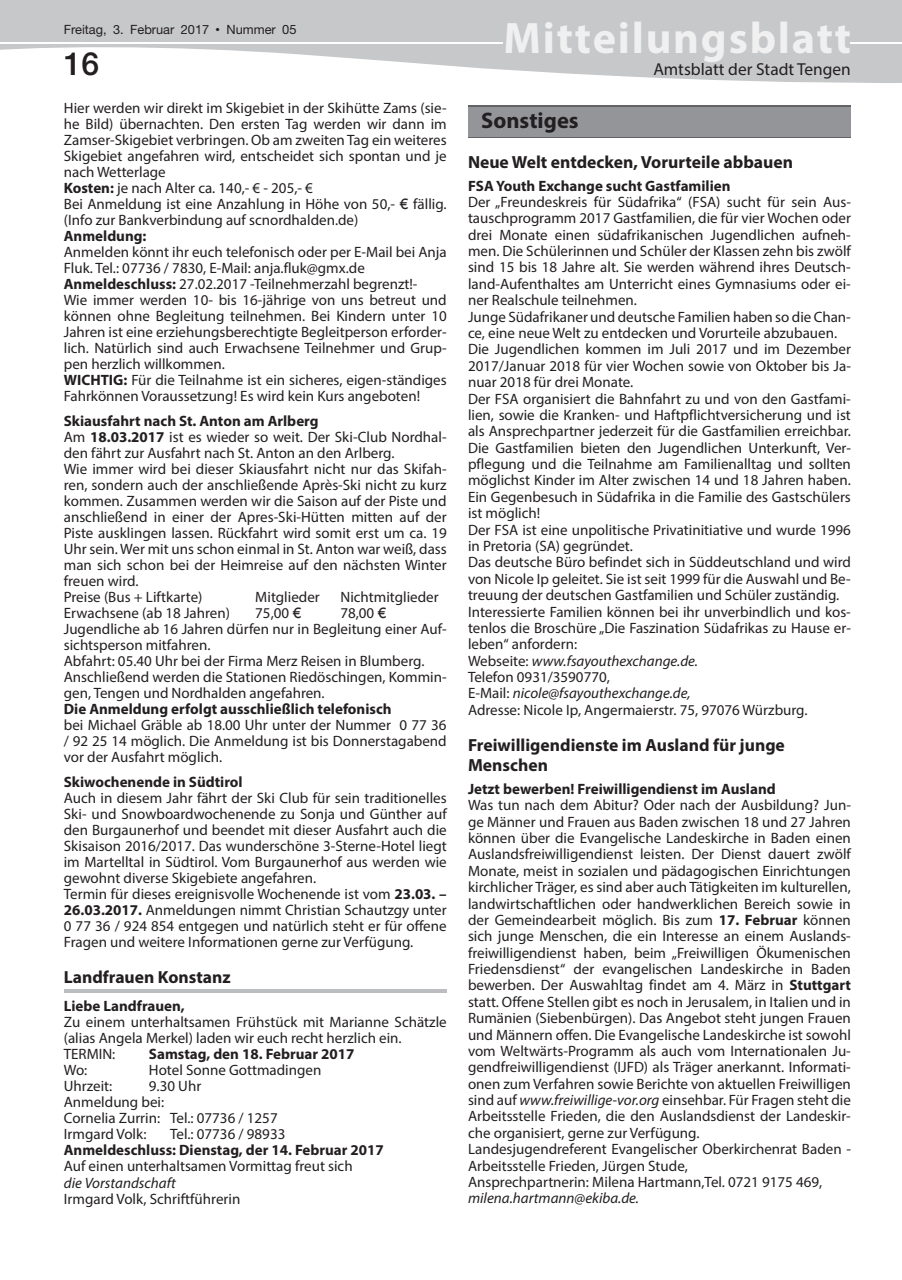
<style>
.page{position:relative;width:902px;height:1280px;background:#fff}
.page>*{position:absolute;margin:0;border:0;box-sizing:border-box;transform-origin:0 0}
.t1{font:700 44.25px "Myriad Pro";letter-spacing:.04em;color:#f0f0f1}
.t2{font:500 31.95px "Helvetica Neue";color:#231f20}
.t3{font:700 22.5px "Myriad Pro";color:#231f20}
.t4{font:700 17.55px/19.6px "Myriad Pro";color:#231f20}
.t5{font:17.4px "Myriad Pro";color:#231f20}
.t6{font:15px/16.4px "Myriad Pro";color:#231f20}
.t7{font:700 15px "Myriad Pro";color:#231f20}
.t8{font:italic 15px "Myriad Pro";color:#231f20}
.t9{font:12.75px "Helvetica Neue";color:#231f20}
.s1{font-family:"M Twentieth Century";font-weight:500}
.s2{font-size:12.9px}
.s3{font-weight:700}
.s4{font-family:"Gill Sans"}
.s5{font-style:italic}
</style>
<div class="page">
<svg style="left:0;top:0;width:901px;height:83px;fill:#c7c8ca"></svg>
<div style="left:505px;top:22px;width:344px;height:40px;background:#c7c8ca"></div>
<hr style="left:0;top:42px;width:502px;height:1px;background:#fff">
<hr style="left:850px;top:42px;width:51px;height:1px;background:#fff">
<hr style="left:64px;top:990px;width:382px;height:3px;background:#bcbdc0">
<svg style="left:468px;top:105px;width:382px;height:33px;background:#6f6f72"></svg>
<div style="left:468px;top:107px;width:382px;height:29px;background:#939598"></div>
<p class="t9" style="left:64px;top:22px;width:234px">Freitag, 3. Februar 2017 <span class="s1">•</span> Nummer <span class="s2">05</span></p>
<h1 class="t1" style="left:503px;top:9px;width:349px">Mitteilungsblatt</h1>
<h2 class="t2" style="left:64px;top:45px;width:37px">16</h2>
<p class="t5" style="left:653px;top:59px;width:199px">Amtsblatt der Stadt Tengen</p>
<p class="t6" style="left:64px;top:100px;width:384px">Hier werden wir direkt im Skigebiet in der Skihütte Zams (sie&shy;he Bild) übernachten. Den ersten Tag werden wir dann im Zamser-Skigebiet verbringen. Ob am zweiten Tag ein weiteres Skigebiet angefahren wird, entscheidet sich spontan und je nach Wetterlage<br><span class="s3">Kosten:</span> je nach Alter ca. 140,- € - 205,- €<br>Bei Anmeldung ist eine Anzahlung in Höhe von 50,- <span class="s4">€</span> fällig. (Info zur Bankverbindung auf scnordhalden.de)</p>
<p class="t7" style="left:64px;top:227px;width:84px">Anmeldung:</p>
<p class="t6" style="left:64px;top:244px;width:384px">Anmelden könnt ihr euch telefonisch oder per E-Mail bei Anja Fluk. Tel.: 07736 / 7830, E-Mail: anja.fluk@gmx.de <span class="s3">Anmeldeschluss:</span> 27.02.2017 -Teilnehmerzahl begrenzt!-<br>Wie immer werden 10- bis 16-jährige von uns betreut und können ohne Begleitung teilnehmen. Bei Kindern unter 10<br>Jahren ist eine erziehungsberechtigte Begleitperson erforder&shy;lich. Natürlich sind auch Erwachsene Teilnehmer und Grup&shy;pen herzlich willkommen.<br><span class="s3">WICHTIG:</span> Für die Teilnahme ist ein sicheres, eigen-ständiges Fahrkönnen Voraussetzung! Es wird kein Kurs angeboten!</p>
<p class="t6" style="left:64px;top:413px;width:384px"><span class="s3">Skiausfahrt nach St. Anton am Arlberg<br></span>Am <span class="s3">18.03.2017</span> ist es wieder so weit. Der Ski-Club Nordhal&shy;den fährt zur Ausfahrt nach St. Anton an den Arlberg.<br>Wie immer wird bei dieser Skiausfahrt nicht nur das Skifah&shy;ren, sondern auch der anschließende Après-Ski nicht zu kurz kommen. Zusammen werden wir die Saison auf der Piste und anschließend in einer der Apres-Ski-Hütten mitten auf der Piste ausklingen lassen. Rückfahrt wird somit erst um ca. 19<br>Uhr sein. Wer mit uns schon einmal in St. Anton war weiß, dass man sich schon bei der Heimreise auf den nächsten Winter freuen wird.<br>Preise (Bus + Liftkarte)</p>
<p class="t6" style="left:255px;top:589px;width:66px">Mitglieder</p>
<p class="t6" style="left:340px;top:589px;width:100px">Nichtmitglieder</p>
<p class="t6" style="left:64px;top:605px;width:168px">Erwachsene (ab 18 Jahren)</p>
<p class="t6" style="left:255px;top:605px;width:48px">75,00 <span class="s4">€</span></p>
<p class="t6" style="left:64px;top:605px;width:384px;text-indent:276px">78,00 <span class="s4">€ </span>Jugendliche ab 16 Jahren dürfen nur in Begleitung einer Auf&shy;sichtsperson mitfahren.<br>Abfahrt: 05.40 Uhr bei der Firma Merz Reisen in Blumberg.<br>Anschließend werden die Stationen Riedöschingen, Kommin&shy;gen, Tengen und Nordhalden angefahren.</p>
<p class="t7" style="left:64px;top:699px;width:329px">Die Anmeldung erfolgt ausschließlich telefonisch</p>
<p class="t6" style="left:64px;top:717px;width:384px;text-align:justify">bei Michael Gräble ab 18.00 Uhr unter der Nummer 0 77 36 / 92 25 14 möglich. Die Anmeldung ist bis Donnerstagabend vor der Ausfahrt möglich.</p>
<p class="t7" style="left:64px;top:772px;width:180px">Skiwochenende in Südtirol</p>
<p class="t6" style="left:64px;top:789px;width:384px">Auch in diesem Jahr fährt der Ski Club für sein traditionelles Ski- und Snowboardwochenende zu Sonja und Günther auf den Burgaunerhof und beendet mit dieser Ausfahrt auch die Skisaison 2016/2017. Das wunderschöne 3-Sterne-Hotel liegt im Martelltal in Südtirol. Vom Burgaunerhof aus werden wie gewohnt diverse Skigebiete angefahren.<br>Termin für dieses ereignisvolle Wochenende ist vom <span class="s3">23.03. – 26.03.2017.</span> Anmeldungen nimmt Christian Schautzgy unter 0 77 36 / 924 854 entgegen und natürlich steht er für offene Fragen und weitere Informationen gerne zur Verfügung.</p>
<p class="t4" style="left:64px;top:966px;width:168px">Landfrauen Konstanz</p>
<p class="t7" style="left:64px;top:996px;width:122px">Liebe Landfrauen,</p>
<p class="t6" style="left:64px;top:1014px;width:384px">Zu einem unterhaltsamen Frühstück mit Marianne Schätzle (alias Angela Merkel) laden wir euch recht herzlich ein.<br>TERMIN:</p>
<p class="t7" style="left:149px;top:1044px;width:207px">Samstag, den 18. Februar 2017</p>
<p class="t6" style="left:64px;top:1062px;width:25px">Wo:</p>
<p class="t6" style="left:149px;top:1062px;width:174px">Hotel Sonne Gottmadingen</p>
<p class="t6" style="left:64px;top:1078px;width:50px">Uhrzeit:</p>
<p class="t6" style="left:64px;top:1078px;width:215px;text-indent:85px">9.30 Uhr<br>Anmeldung bei:<br>Cornelia Zurrin: Tel.: 07736 / 1257<br>Irmgard Volk:</p>
<p class="t6" style="left:170px;top:1126px;width:117px">Tel.: 07736 / 98933</p>
<p class="t7" style="left:64px;top:1141px;width:321px">Anmeldeschluss: Dienstag, der 14. Februar 2017</p>
<p class="t6" style="left:64px;top:1158px;width:290px">Auf einen unterhaltsamen Vormittag freut sich</p>
<p class="t8" style="left:64px;top:1173px;width:113px">die Vorstandschaft</p>
<p class="t6" style="left:64px;top:1190px;width:178px">Irmgard Volk, Schriftführerin</p>
<h3 class="t3" style="left:481px;top:106px;width:99px">Sonstiges</h3>
<p class="t4" style="left:468px;top:151px;width:326px">Neue Welt entdecken, Vorurteile abbauen</p>
<p class="t7" style="left:468px;top:176px;width:264px">FSA Youth Exchange sucht Gastfamilien</p>
<p class="t6" style="left:468px;top:193px;width:384px">Der „Freundeskreis für Südafrika“ (FSA) sucht für sein Aus&shy;tauschprogramm 2017 Gastfamilien, die für vier Wochen oder drei Monate einen südafrikanischen Jugendlichen aufneh&shy;men. Die Schülerinnen und Schüler der Klassen zehn bis zwölf sind 15 bis 18 Jahre alt. Sie werden während ihres Deutsch&shy;land-Aufenthaltes am Unterricht eines Gymnasiums oder ei&shy;ner Realschule teilnehmen.<br>Junge Südafrikaner und deutsche Familien haben so die Chan&shy;ce, eine neue Welt zu entdecken und Vorurteile abzubauen.<br>Die Jugendlichen kommen im Juli 2017 und im Dezember 2017/Januar 2018 für vier Wochen sowie von Oktober bis Ja&shy;nuar 2018 für drei Monate.<br>Der FSA organisiert die Bahnfahrt zu und von den Gastfami&shy;lien, sowie die Kranken- und Haftpflichtversicherung und ist als Ansprechpartner jederzeit für die Gastfamilien erreichbar.<br>Die Gastfamilien bieten den Jugendlichen Unterkunft, Ver&shy;pflegung und die Teilnahme am Familienalltag und sollten möglichst Kinder im Alter zwischen 14 und 18 Jahren haben.<br>Ein Gegenbesuch in Südafrika in die Familie des Gastschülers ist möglich!<br>Der FSA ist eine unpolitische Privatinitiative und wurde 1996 in Pretoria (SA) gegründet.<br>Das deutsche Büro befindet sich in Süddeutschland und wird von Nicole Ip geleitet. Sie ist seit 1999 für die Auswahl und Be&shy;treuung der deutschen Gastfamilien und Schüler zuständig.<br>Interessierte Familien können bei ihr unverbindlich und kos&shy;tenlos die Broschüre „Die Faszination Südafrikas zu Hause er&shy;leben“ anfordern:<br>Webseite: <span class="s5">www.fsayouthexchange.de.<br></span>Telefon 0931/3590770,<br>E-Mail: <span class="s5">nicole@fsayouthexchange.de,<br></span>Adresse: Nicole Ip, Angermaierstr. 75, 97076 Würzburg.</p>
<p class="t4" style="left:468px;top:735px;width:318px">Freiwilligendienste im Ausland für junge<br>Menschen</p>
<p class="t7" style="left:468px;top:779px;width:309px">Jetzt bewerben! Freiwilligendienst im Ausland</p>
<p class="t6" style="left:468px;top:797px;width:384px">Was tun nach dem Abitur? Oder nach der Ausbildung? Jun&shy;ge Männer und Frauen aus Baden zwischen 18 und 27 Jahren können über die Evangelische Landeskirche in Baden einen Auslandsfreiwilligendienst leisten. Der Dienst dauert zwölf Monate, meist in sozialen und pädagogischen Einrichtungen kirchlicher Träger, es sind aber auch Tätigkeiten im kulturellen, landwirtschaftlichen oder handwerklichen Bereich sowie in der Gemeindearbeit möglich. Bis zum <span class="s3">17. Februar</span> können sich junge Menschen, die ein Interesse an einem Auslands&shy;freiwilligendienst haben, beim „Freiwilligen Ökumenischen Friedensdienst“ der evangelischen Landeskirche in Baden bewerben. Der Auswahltag findet am 4. März in <span class="s3">Stuttgart </span>statt. Offene Stellen gibt es noch in Jerusalem, in Italien und in Rumänien (Siebenbürgen). Das Angebot steht jungen Frauen und Männern offen. Die Evangelische Landeskirche ist sowohl vom Weltwärts-Programm als auch vom Internationalen Ju&shy;gendfreiwilligendienst (IJFD) als Träger anerkannt. Informati&shy;onen zum Verfahren sowie Berichte von aktuellen Freiwilligen sind auf <span class="s5">www.freiwillige-vor.org</span> einsehbar. Für Fragen steht die Arbeitsstelle Frieden, die den Auslandsdienst der Landeskir&shy;che organisiert, gerne zur Verfügung.<br>Landesjugendreferent Evangelischer Oberkirchenrat Baden - Arbeitsstelle Frieden, Jürgen Stude,<br>Ansprechpartnerin: Milena Hartmann,Tel. 0721 9175 469,</p>
<p class="t8" style="left:468px;top:1189px;width:172px">milena.hartmann@ekiba.de.</p>
</div>
